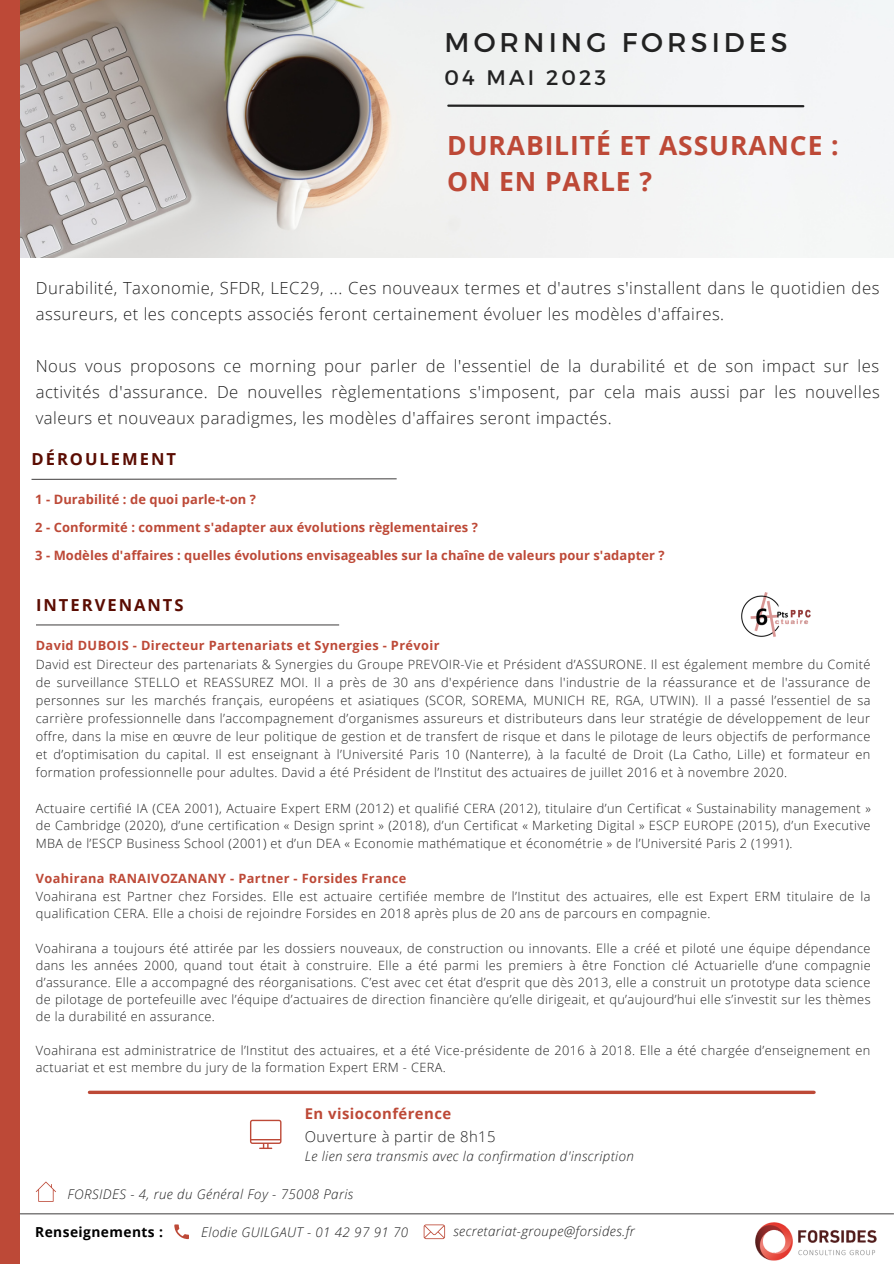
<style>
.page{position:relative;width:894px;height:1264px;background:#fff}
.page>*{position:absolute;margin:0;border:0;box-sizing:border-box;transform-origin:0 0}
.t1{font:27px "Montserrat";letter-spacing:.15em;color:#222}
.t2{font:700 26.4px/36px "Open Sans";letter-spacing:.035em;color:#bd4937}
.t3{font:21px "Montserrat";letter-spacing:.15em;color:#222}
.t4{font:300 16.65px/26px "Open Sans";letter-spacing:.03em;color:#222}
.t5{font:700 16.5px "Open Sans";letter-spacing:.12em;color:#5b0c02}
.t6{font:300 14.85px "Open Sans";letter-spacing:.03em;color:#222}
.t7{font:700 14.85px "Open Sans";letter-spacing:.03em;color:#bd4937}
.t8{font:700 13.8px "Open Sans";letter-spacing:.03em;color:#000}
.t9{font:italic 300 13.35px "Open Sans";letter-spacing:.03em;color:#222}
.t10{font:700 12.9px/27.9px "Open Sans";letter-spacing:.005em;color:#bd4937}
.t11{font:300 12.75px/17.9px "Open Sans";letter-spacing:.03em;color:#222;text-align:justify}
.t12{font:700 12.75px "Open Sans";letter-spacing:.03em;color:#bd4937}
</style>
<div class="page">
<img style="left:19px;top:0;width:874px;height:258px">
<div style="left:0;top:0;width:19px;height:1263px;background:#bd4937"></div>
<svg style="left:250px;top:1119px;width:31px;height:29px"></svg>
<img style="left:741px;top:592px;width:70px;height:45px">
<svg style="left:174px;top:1224px;width:15px;height:14px"></svg>
<svg style="left:423px;top:1224px;width:22px;height:14px"></svg>
<img style="left:755px;top:1222px;width:122px;height:39px">
<svg style="left:446px;top:103px;width:359px;height:5px"></svg>
<hr style="left:36px;top:624px;width:303px;height:1px;background:#545252">
<svg style="left:89px;top:1090px;width:724px;height:4px;background:#c86758"></svg>
<hr style="left:20px;top:1213px;width:873px;height:1px;background:#545252">
<svg style="left:31px;top:478px;width:366px;height:2px"></svg>
<svg style="left:36px;top:1181px;width:20px;height:20px"></svg>
<h1 class="t1" style="left:444px;top:25px;width:344px">MORNING FORSIDES</h1>
<h3 class="t3" style="left:444px;top:64px;width:163px">04 MAI 2023</h3>
<h2 class="t2" style="left:447px;top:126px;width:393px">DURABILITÉ ET ASSURANCE :<br>ON EN PARLE ?</h2>
<h3 class="t4" style="left:36px;top:275px;width:844px">Durabilité, Taxonomie, SFDR, LEC29, ... Ces nouveaux termes et d'autres s'installent dans le quotidien des assureurs, et les concepts associés feront certainement évoluer les modèles d'affaires.</h3>
<p class="t4" style="left:36px;top:352px;width:845px;text-align:justify">Nous vous proposons ce morning pour parler de l'essentiel de la durabilité et de son impact sur les activités d'assurance. De nouvelles règlementations s'imposent, par cela mais aussi par les nouvelles valeurs et nouveaux paradigmes, les modèles d'affaires seront impactés.</p>
<p class="t5" style="left:32px;top:447px;width:146px">DÉROULEMENT</p>
<p class="t10" style="left:35px;top:485px;width:630px">1 - Durabilité : de quoi parle-t-on ?<br>2 - Conformité : comment s'adapter aux évolutions règlementaires ?<br>3 - Modèles d'affaires : quelles évolutions envisageables sur la chaîne de valeurs pour s'adapter ?</p>
<p class="t5" style="left:36px;top:593px;width:149px">INTERVENANTS</p>
<p class="t12" style="left:36px;top:636px;width:405px">David DUBOIS - Directeur Partenariats et Synergies - Prévoir</p>
<p class="t11" style="left:36px;top:655px;width:836px">David est Directeur des partenariats &amp; Synergies du Groupe PREVOIR-Vie et Président d’ASSURONE. Il est également membre du Comité de surveillance STELLO et REASSUREZ MOI. Il a près de 30 ans d'expérience dans l'industrie de la réassurance et de l'assurance de personnes sur les marchés français, européens et asiatiques (SCOR, SOREMA, MUNICH RE, RGA, UTWIN). Il a passé l’essentiel de sa carrière professionnelle dans l’accompagnement d’organismes assureurs et distributeurs dans leur stratégie de développement de leur offre, dans la mise en œuvre de leur politique de gestion et de transfert de risque et dans le pilotage de leurs objectifs de performance et d’optimisation du capital. Il est enseignant à l’Université Paris 10 (Nanterre), à la faculté de Droit (La Catho, Lille) et formateur en formation professionnelle pour adultes. David a été Président de l’Institut des actuaires de juillet 2016 et à novembre 2020.</p>
<p class="t11" style="left:36px;top:798px;width:836px">Actuaire certifié IA (CEA 2001), Actuaire Expert ERM (2012) et qualifié CERA (2012), titulaire d’un Certificat « Sustainability management » de Cambridge (2020), d’une certification « Design sprint » (2018), d’un Certificat « Marketing Digital » ESCP EUROPE (2015), d’un Executive MBA de l’ESCP Business School (2001) et d’un DEA « Economie mathématique et économétrie » de l’Université Paris 2 (1991).</p>
<p class="t12" style="left:36px;top:868px;width:372px">Voahirana RANAIVOZANANY - Partner - Forsides France</p>
<p class="t11" style="left:36px;top:887px;width:836px;line-height:17.1px">Voahirana est Partner chez Forsides. Elle est actuaire certifiée membre de l’Institut des actuaires, elle est Expert ERM titulaire de la qualification CERA. Elle a choisi de rejoindre Forsides en 2018 après plus de 20 ans de parcours en compagnie.</p>
<p class="t11" style="left:36px;top:939px;width:836px;line-height:17.1px">Voahirana a toujours été attirée par les dossiers nouveaux, de construction ou innovants. Elle a créé et piloté une équipe dépendance dans les années 2000, quand tout était à construire. Elle a été parmi les premiers à être Fonction clé Actuarielle d’une compagnie d’assurance. Elle a accompagné des réorganisations. C’est avec cet état d’esprit que dès 2013, elle a construit un prototype data science de pilotage de portefeuille avec l’équipe d’actuaires de direction financière qu’elle dirigeait, et qu’aujourd’hui elle s’investit sur les thèmes de la durabilité en assurance.</p>
<p class="t11" style="left:36px;top:1041px;width:835px;line-height:17.1px">Voahirana est administratrice de l’Institut des actuaires, et a été Vice-présidente de 2016 à 2018. Elle a été chargée d’enseignement en actuariat et est membre du jury de la formation Expert ERM - CERA.</p>
<p class="t7" style="left:305px;top:1102px;width:148px">En visioconférence</p>
<p class="t6" style="left:305px;top:1126px;width:192px">Ouverture à partir de 8h15</p>
<p class="t9" style="left:305px;top:1146px;width:330px">Le lien sera transmis avec la confirmation d'inscription</p>
<p class="t9" style="left:67px;top:1184px;width:287px">FORSIDES - 4, rue du Général Foy - 75008 Paris</p>
<p class="t8" style="left:35px;top:1222px;width:129px">Renseignements :</p>
<p class="t9" style="left:201px;top:1222px;width:208px">Elodie GUILGAUT - 01 42 97 91 70</p>
<p class="t9" style="left:453px;top:1222px;width:183px">secretariat-groupe@forsides.fr</p>
</div>
